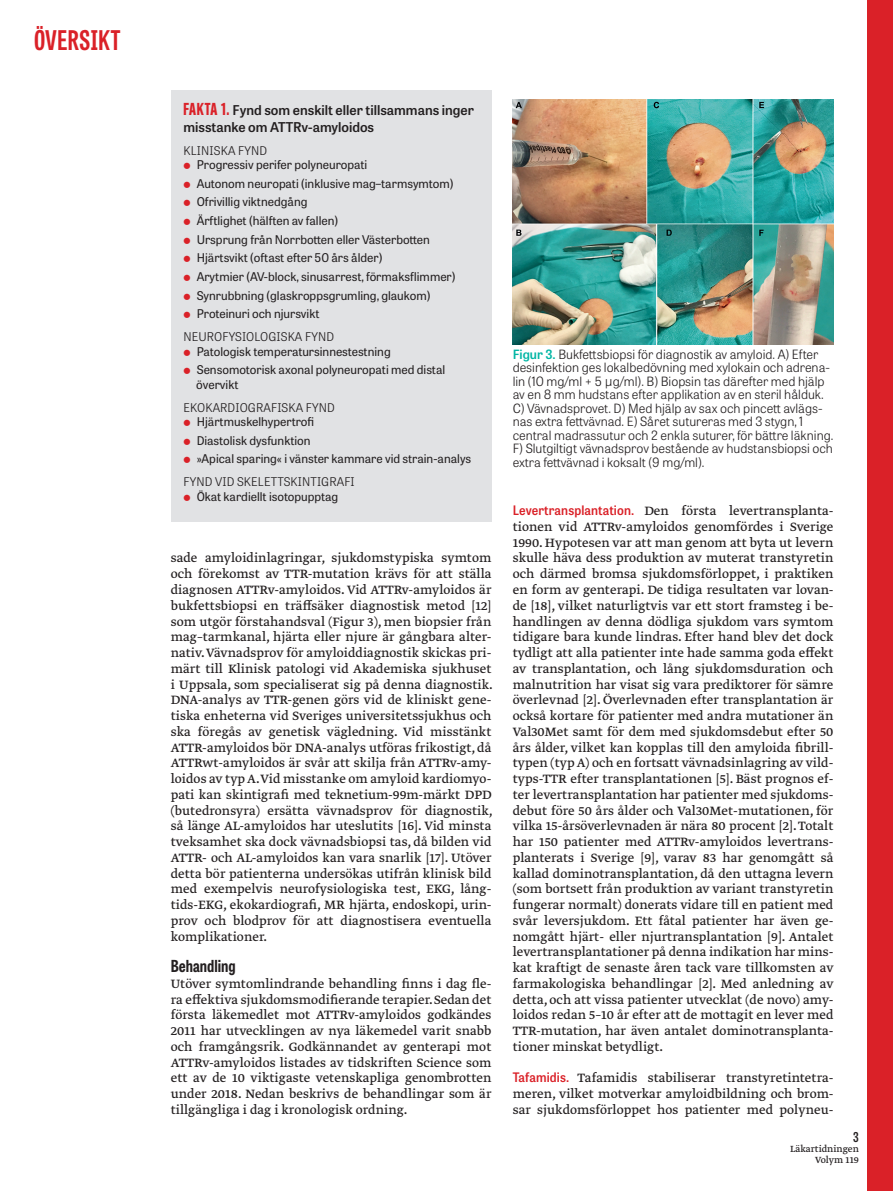
<style>
.page{position:relative;width:893px;height:1191px;background:#fff}
.page>*{position:absolute;margin:0;border:0;box-sizing:border-box;transform-origin:0 0}
.t1{font:700 27px "Tablet Gothic Compressed";letter-spacing:.02em;color:#da2128}
.Mellanrubrik_nivå_2{font:700 16.5px "Tablet Gothic Condensed";color:#231f20}
.Brödtext_m{font:14.25px/15.8px "Greta Text Pro Regular Min";color:#231f20;text-align:justify}
.Rubrik_fakta{font:600 13.5px/16.5px "Tablet Gothic";color:#231f20}
.t2{font:600 13.5px "Tablet Gothic Condensed";color:#231f20}
.Figurtext{font:300 12.75px/13.5px "Tablet Gothic";color:#231f20}
.t3{font:12px/14.4px "Tablet Gothic";color:#231f20}
.Underrubrik_fakta{font:300 12px "Tablet Gothic";letter-spacing:.01em;color:#231f20}
.t4{font:10.5px/10.5px "Greta Text Pro";color:#231f20;text-align:right}
.s1{font-family:"Tablet Gothic Compressed";font-weight:800;font-size:16.5px;color:#da2128}
.s2{font-weight:600;color:#00b5a4}
.s3{font-size:13.5px}
.s4{font-family:"Tablet Gothic Narrow";font-weight:600;font-size:13.05px;color:#da2128}
</style>
<div class="page">
<div style="left:867px;top:0;width:26px;height:1191px;background:#da2128"></div>
<div style="left:171px;top:90px;width:320px;height:431px;background:#e1e2e4"></div>
<img style="left:513px;top:100px;width:320px;height:245px">
<h1 class="t1" style="left:34px;top:22px;width:88px">ÖVERSIKT</h1>
<p class="Rubrik_fakta" style="left:184px;top:101px;width:292px"><span class="s1">FAKTA 1.</span> Fynd som enskilt eller tillsammans inger misstanke om ATTRv-amyloidos</p>
<p class="Underrubrik_fakta" style="left:184px;top:142px;width:85px">KLINISKA FYND</p>
<p class="t3" style="left:197px;top:157px;width:172px">Progressiv perifer polyneuropati</p>
<p class="t3" style="left:197px;top:176px;width:258px">Autonom neuropati (inklusive mag–tarmsymtom)</p>
<p class="t3" style="left:197px;top:194px;width:112px">Ofrivillig viktnedgång</p>
<p class="t3" style="left:197px;top:213px;width:143px">Ärftlighet (hälften av fallen)</p>
<p class="t3" style="left:197px;top:231px;width:235px">Ursprung från Norrbotten eller Västerbotten</p>
<p class="t3" style="left:197px;top:250px;width:187px">Hjärtsvikt (oftast efter 50 års ålder)</p>
<p class="t3" style="left:197px;top:269px;width:260px">Arytmier (AV-block, sinusarrest, förmaksflimmer)</p>
<p class="t3" style="left:197px;top:287px;width:235px">Synrubbning (glaskroppsgrumling, glaukom)</p>
<p class="t3" style="left:197px;top:306px;width:124px">Proteinuri och njursvikt</p>
<p class="Underrubrik_fakta" style="left:184px;top:329px;width:152px">NEUROFYSIOLOGISKA FYND</p>
<p class="t3" style="left:197px;top:343px;width:196px">Patologisk temperatursinnestestning</p>
<p class="t3" style="left:196px;top:362px;width:251px">Sensomotorisk axonal polyneuropati med distal övervikt</p>
<p class="Underrubrik_fakta" style="left:184px;top:399px;width:153px">EKOKARDIOGRAFISKA FYND</p>
<p class="t3" style="left:197px;top:414px;width:119px">Hjärtmuskelhypertrofi</p>
<p class="t3" style="left:197px;top:432px;width:115px">Diastolisk dysfunktion</p>
<p class="t3" style="left:197px;top:451px;width:276px">»Apical sparing« i vänster kammare vid strain-analys</p>
<p class="Underrubrik_fakta" style="left:184px;top:474px;width:173px">FYND VID SKELETTSKINTIGRAFI</p>
<p class="t3" style="left:197px;top:488px;width:143px">Ökat kardiellt isotopupptag</p>
<p class="Brödtext_m" style="left:171px;top:551px;width:324px">sade amyloidinlagringar, sjukdomstypiska symtom och förekomst av TTR-mutation krävs för att ställa diagnosen ATTRv-amyloidos. Vid ATTRv-amyloidos är bukfettsbiopsi en träffsäker diagnostisk metod [12] som utgör förstahandsval (Figur 3), men biopsier från mag–tarmkanal, hjärta eller njure är gångbara alter&shy;nativ. Vävnadsprov för amyloiddiagnostik skickas pri&shy;märt till Klinisk patologi vid Akademiska sjukhuset i Uppsala, som specialiserat sig på denna diagnostik.<br>DNA-analys av TTR-genen görs vid de kliniskt gene&shy;tiska enheterna vid Sveriges universitetssjukhus och ska föregås av genetisk vägledning. Vid misstänkt ATTR-amyloidos bör DNA-analys utföras frikostigt, då ATTRwt-amyloidos är svår att skilja från ATTRv-amy&shy;loidos av typ A.Vid misstanke om amyloid kardiomyo&shy;pati kan skintigrafi med teknetium-99m-märkt DPD (butedronsyra) ersätta vävnadsprov för diagnostik, så länge AL-amyloidos har uteslutits [16]. Vid minsta tveksamhet ska dock vävnadsbiopsi tas, då bilden vid ATTR- och AL-amyloidos kan vara snarlik [17]. Utöver detta bör patienterna undersökas utifrån klinisk bild med exempelvis neurofysiologiska test, EKG, lång&shy;tids-EKG, ekokardiografi, MR hjärta, endoskopi, urin&shy;prov och blodprov för att diagnostisera eventuella komplikationer.</p>
<p class="Mellanrubrik_nivå_2" style="left:171px;top:954px;width:66px">Behandling</p>
<p class="Brödtext_m" style="left:171px;top:976px;width:322px">Utöver symtomlindrande behandling finns i dag fle&shy;ra effektiva sjukdomsmodifierande terapier. Sedan det första läkemedlet mot ATTRv-amyloidos godkändes 2011 har utvecklingen av nya läkemedel varit snabb och framgångsrik. Godkännandet av genterapi mot ATTRv-amyloidos listades av tidskriften Science som ett av de 10 viktigaste vetenskapliga genombrotten under 2018. Nedan beskrivs de behandlingar som är tillgängliga i dag i kronologisk ordning.</p>
<p class="Figurtext" style="left:513px;top:347px;width:322px"><span class="s2">Figur 3.</span> Bukfettsbiopsi för diagnostik av amyloid. A) Efter desinfektion ges lokalbedövning med xylokain och adrena&shy;lin (10 mg/ml + 5 <span class="s3">μ</span>g/ml). B) Biopsin tas därefter med hjälp av en 8 mm hudstans efter applikation av en steril hålduk.<br>C) Vävnadsprovet. D) Med hjälp av sax och pincett avlägs&shy;nas extra fettvävnad. E) Såret sutureras med 3 stygn, 1 central madrassutur och 2 enkla suturer, för bättre läkning.<br>F) Slutgiltigt vävnadsprov bestående av hudstansbiopsi och extra fettvävnad i koksalt (9 mg/ml).</p>
<p class="Brödtext_m" style="left:513px;top:503px;width:322px"><span class="s4">Levertransplantation.</span> Den första levertransplanta&shy;tionen vid ATTRv-amyloidos genomfördes i Sverige 1990. Hypotesen var att man genom att byta ut levern skulle häva dess produktion av muterat transtyretin och därmed bromsa sjukdomsförloppet, i praktiken en form av genterapi. De tidiga resultaten var lovan&shy;de [18], vilket naturligtvis var ett stort framsteg i be&shy;handlingen av denna dödliga sjukdom vars symtom tidigare bara kunde lindras. Efter hand blev det dock tydligt att alla patienter inte hade samma goda effekt av transplantation, och lång sjukdomsduration och malnutrition har visat sig vara prediktorer för sämre överlevnad [2]. Överlevnaden efter transplantation är också kortare för patienter med andra mutationer än Val30Met samt för dem med sjukdomsdebut efter 50 års ålder, vilket kan kopplas till den amyloida fibrill&shy;typen (typ A) och en fortsatt vävnadsinlagring av vild&shy;typs-TTR efter transplantationen [5]. Bäst prognos ef&shy;ter levertransplantation har patienter med sjukdoms&shy;debut före 50 års ålder och Val30Met-mutationen, för vilka 15-årsöverlevnaden är nära 80 procent [2]. Totalt har 150 patienter med ATTRv-amyloidos levertrans&shy;planterats i Sverige [9], varav 83 har genomgått så kallad dominotransplantation, då den uttagna levern (som bortsett från produktion av variant transtyretin fungerar normalt) donerats vidare till en patient med svår leversjukdom. Ett fåtal patienter har även ge&shy;nomgått hjärt- eller njurtransplantation [9]. Antalet levertransplantationer på denna indikation har mins&shy;kat kraftigt de senaste åren tack vare tillkomsten av farmakologiska behandlingar [2]. Med anledning av detta, och att vissa patienter utvecklat (de novo) amy&shy;loidos redan 5–10 år efter att de mottagit en lever med TTR-mutation, har även antalet dominotransplanta&shy;tioner minskat betydligt.</p>
<p class="Brödtext_m" style="left:513px;top:1070px;width:322px"><span class="s4">Tafamidis.</span> Tafamidis stabiliserar transtyretintetra&shy;meren, vilket motverkar amyloidbildning och brom&shy;sar sjukdomsförloppet hos patienter med polyneu-</p>
<p class="t2" style="left:853px;top:1127px;width:7px">3</p>
<p class="t4" style="left:790px;top:1144px;width:70px">Läkartidningen<br>Volym 119</p>
</div>
